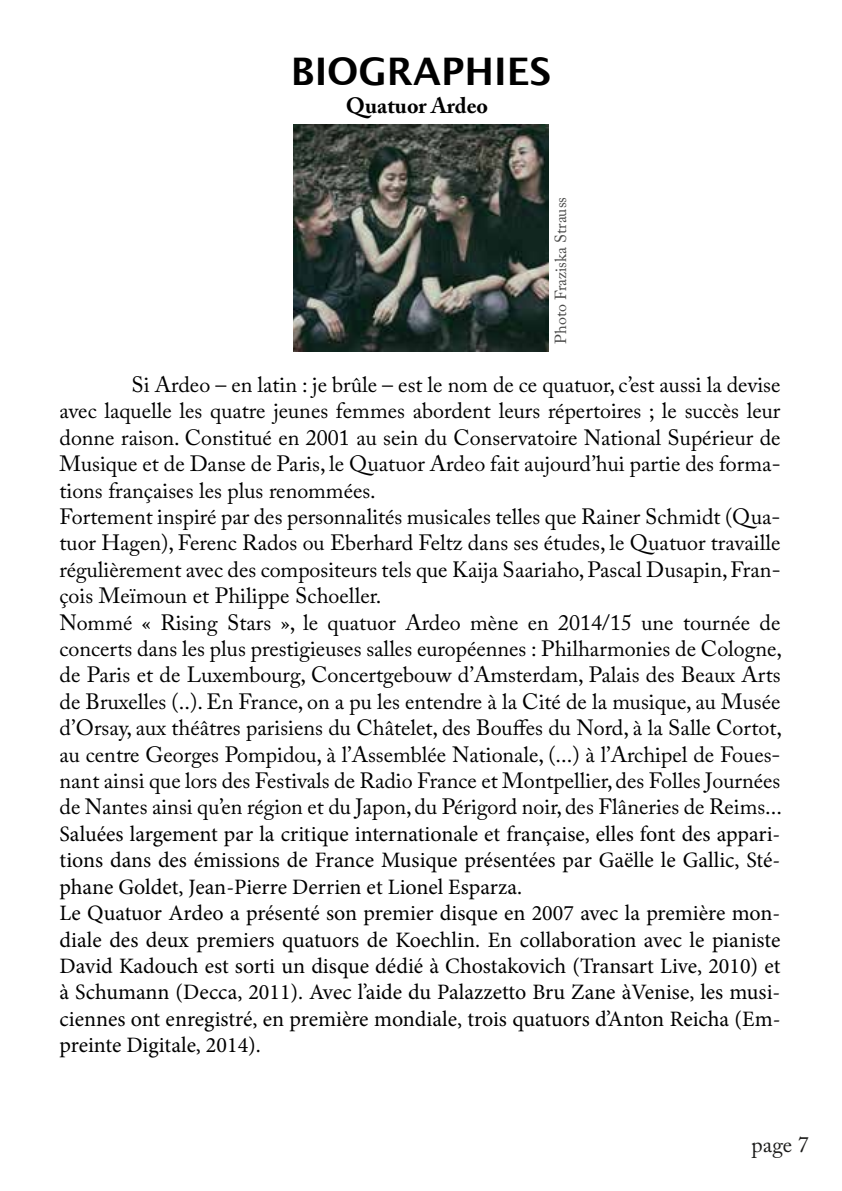
<style>
.page{position:relative;width:842px;height:1191px;background:#fff}
.page>*{position:absolute;margin:0;border:0;box-sizing:border-box;transform-origin:0 0}
.t1{font:700 38px "Lucida Grande";color:#000}
.t2{font:22px/26.4px "Adobe Caslon Pro";color:#000}
.t3{font:22px/26.4px "Minion Pro";color:#000}
.t4{font:700 22px "Adobe Caslon Pro";color:#000}
.t5{font:22px "Adobe Caslon Pro";color:#1b1b1a}
.t6{font:16px "Adobe Caslon Pro";color:#4a4a49}
</style>
<div class="page">
<img style="left:294px;top:124px;width:254px;height:227px">
<h1 class="t1" style="left:291px;top:41px;width:262px">BIOGRAPHIES</h1>
<p class="t4" style="left:346px;top:92px;width:144px">Quatuor Ardeo</p>
<p class="t6" style="left:551px;top:344px;width:148px;rotate:-90deg">Photo Fraziska Strauss</p>
<p class="t2" style="left:60px;top:371px;width:724px;text-indent:72px">Si Ardeo – en latin : je brûle – est le nom de ce quatuor, c’est aussi la devise avec laquelle les quatre jeunes femmes abordent leurs répertoires ; le succès leur donne raison. Constitué en 2001 au sein du Conservatoire National Supérieur de Musique et de Danse de Paris, le Quatuor Ardeo fait aujourd’hui partie des forma&shy;tions françaises les plus renommées.<br>Fortement inspiré par des personnalités musicales telles que Rainer Schmidt (Qua&shy;tuor Hagen), Ferenc Rados ou Eberhard Feltz dans ses études, le Quatuor travaille régulièrement avec des compositeurs tels que Kaija Saariaho, Pascal Dusapin, Fran&shy;çois Meïmoun et Philippe Schoeller.<br>Nommé « Rising Stars », le quatuor Ardeo mène en 2014/15 une tournée de concerts dans les plus prestigieuses salles européennes : Philharmonies de Cologne, de Paris et de Luxembourg, Concertgebouw d’Amsterdam, Palais des Beaux Arts de Bruxelles (..). En France, on a pu les entendre à la Cité de la musique, au Musée d’Orsay, aux théâtres parisiens du Châtelet, des Bouffes du Nord, à la Salle Cortot, au centre Georges Pompidou, à l’Assemblée Nationale, (...) à l’Archipel de Foues&shy;nant ainsi que lors des Festivals de Radio France et Montpellier, des Folles Journées de Nantes ainsi qu’en région et du Japon, du Périgord noir, des Flâneries de Reims...</p>
<p class="t3" style="left:60px;top:820px;width:722px">Saluées largement par la critique internationale et française, elles font des appari&shy;tions dans des émissions de France Musique présentées par Gaëlle le Gallic, Sté&shy;phane Goldet, Jean-Pierre Derrien et Lionel Esparza.<br>Le Quatuor Ardeo a présenté son premier disque en 2007 avec la première mon&shy;diale des deux premiers quatuors de Koechlin. En collaboration avec le pianiste David Kadouch est sorti un disque dédié à Chostakovich (Transart Live, 2010) et à Schumann (Decca, 2011). Avec l’aide du Palazzetto Bru Zane àVenise, les musi&shy;ciennes ont enregistré, en première mondiale, trois quatuors d’Anton Reicha (Em&shy;preinte Digitale, 2014).</p>
<p class="t5" style="left:752px;top:1131px;width:59px">page 7</p>
</div>
